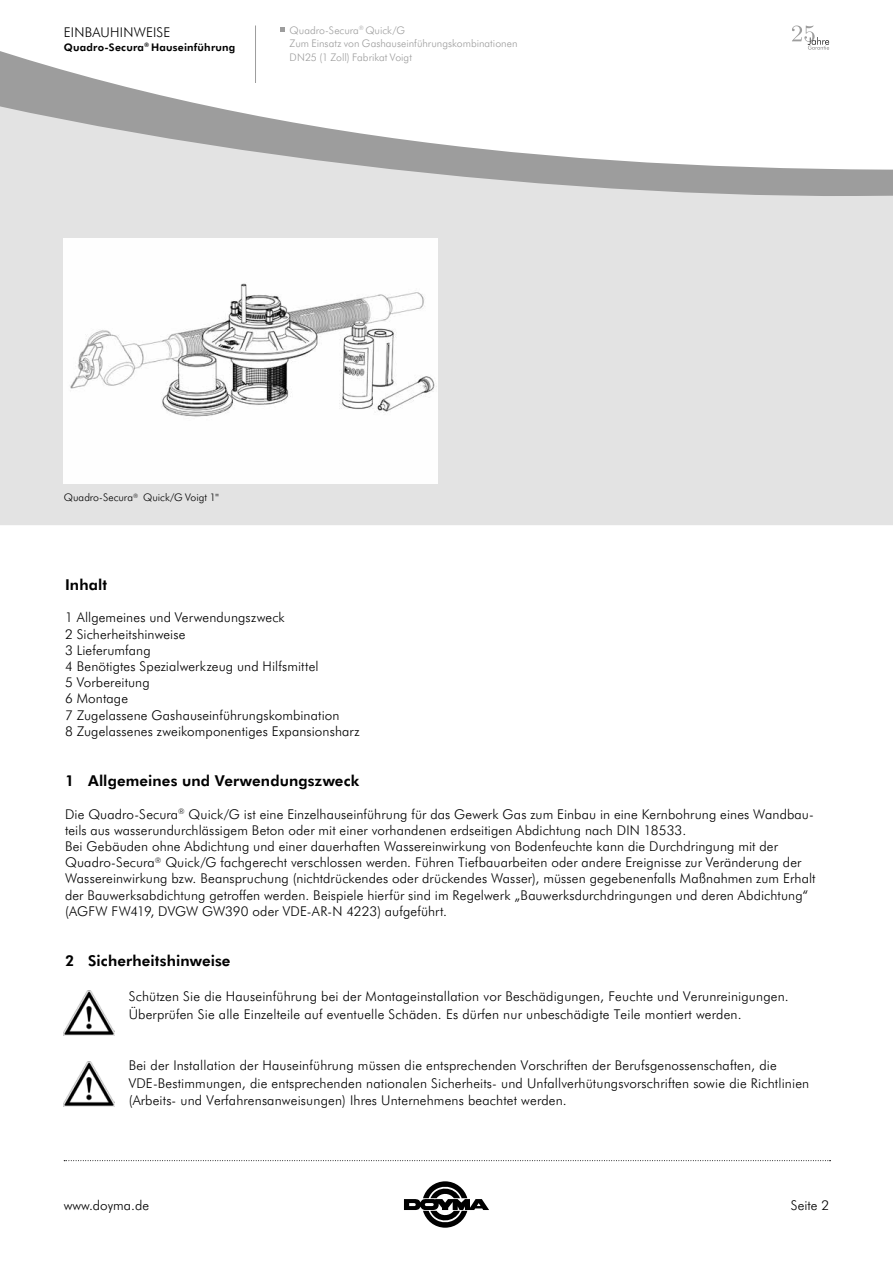
<style>
.page{position:relative;width:893px;height:1263px;background:#fff}
.page>*{position:absolute;margin:0;border:0;box-sizing:border-box;transform-origin:0 0}
.t1{font:700 15px "Futura BT";letter-spacing:.01em;color:#000}
.t2{font:300 13.5px/16.2px "Futura BT";letter-spacing:.01em;color:#000}
.t3{font:300 10.5px/13.5px "Futura BT";color:#9d9d9d}
.t4{font:700 10.5px "Futura BT";letter-spacing:.02em;color:#000}
.t5{font:300 10.5px "Futura BT";color:#000}
.s1{font-family:"Calibri"}
</style>
<div class="page">
<svg style="left:404px;top:1181px;width:85px;height:47px"></svg>
<svg style="left:64px;top:1160px;width:767px;height:1px"></svg>
<div style="left:0;top:198px;width:893px;height:327px;background:#e3e3e3"></div>
<svg style="left:0;top:25px;width:893px;height:173px"></svg>
<svg style="left:792px;top:26px;width:37px;height:24px"></svg>
<svg style="left:281px;top:28px;width:4px;height:4px"></svg>
<img style="left:64px;top:1061px;width:51px;height:45px">
<img style="left:64px;top:990px;width:51px;height:45px">
<img style="left:64px;top:238px;width:374px;height:245px">
<p class="t2" style="left:64px;top:24px;width:108px">EINBAUHINWEISE</p>
<p class="t4" style="left:64px;top:40px;width:173px">Quadro-Secura<sup>®</sup> Hauseinführung</p>
<p class="t3" style="left:290px;top:23px;width:229px">Quadro-Secura<sup>®</sup> Quick/G<br>Zum Einsatz von Gashauseinführungskombinationen<br>DN25 (1 Zoll) Fabrikat Voigt</p>
<p class="t5" style="left:64px;top:491px;width:157px">Quadro-Secura<sup>®</sup> Quick/G Voigt 1<span class="s1">"</span></p>
<p class="t1" style="left:65px;top:574px;width:44px">Inhalt</p>
<p class="t2" style="left:65px;top:609px;width:296px">1 Allgemeines und Verwendungszweck<br>2 Sicherheitshinweise<br>3 Lieferumfang<br>4 Benötigtes Spezialwerkzeug und Hilfsmittel<br>5 Vorbereitung<br>6 Montage<br>7 Zugelassene Gashauseinführungskombination<br>8 Zugelassenes zweikomponentiges Expansionsharz</p>
<p class="t1" style="left:65px;top:770px;width:296px">1 Allgemeines und Verwendungszweck</p>
<p class="t2" style="left:65px;top:805px;width:752px">Die Quadro-Secura<sup>®</sup> Quick/G ist eine Einzelhauseinführung für das Gewerk Gas zum Einbau in eine Kernbohrung eines Wandbau&shy;teils aus wasserundurchlässigem Beton oder mit einer vorhandenen erdseitigen Abdichtung nach DIN 18533.<br>Bei Gebäuden ohne Abdichtung und einer dauerhaften Wassereinwirkung von Bodenfeuchte kann die Durchdringung mit der Quadro-Secura<sup>®</sup> Quick/G fachgerecht verschlossen werden. Führen Tiefbauarbeiten oder andere Ereignisse zur Veränderung der Wassereinwirkung bzw. Beanspruchung (nichtdrückendes oder drückendes Wasser), müssen gegebenenfalls Maßnahmen zum Erhalt der Bauwerksabdichtung getroffen werden. Beispiele hierfür sind im Regelwerk „Bauwerksdurchdringungen und deren Abdichtung“ (AGFW FW419, DVGW GW390 oder VDE-AR-N 4223) aufgeführt.</p>
<p class="t1" style="left:65px;top:950px;width:167px">2 Sicherheitshinweise</p>
<p class="t2" style="left:129px;top:987px;width:661px;line-height:17.2px">Schützen Sie die Hauseinführung bei der Montageinstallation vor Beschädigungen, Feuchte und Verunreinigungen.<br>Überprüfen Sie alle Einzelteile auf eventuelle Schäden. Es dürfen nur unbeschädigte Teile montiert werden.</p>
<p class="t2" style="left:129px;top:1056px;width:682px;line-height:17.2px">Bei der Installation der Hauseinführung müssen die entsprechenden Vorschriften der Berufsgenossenschaften, die<br>VDE-Bestimmungen, die entsprechenden nationalen Sicherheits- und Unfallverhütungsvorschriften sowie die Richtlinien (Arbeits- und Verfahrensanweisungen) Ihres Unternehmens beachtet werden.</p>
<p class="t2" style="left:64px;top:1196px;width:87px">www.doyma.de</p>
<p class="t2" style="left:791px;top:1196px;width:40px">Seite 2</p>
</div>
